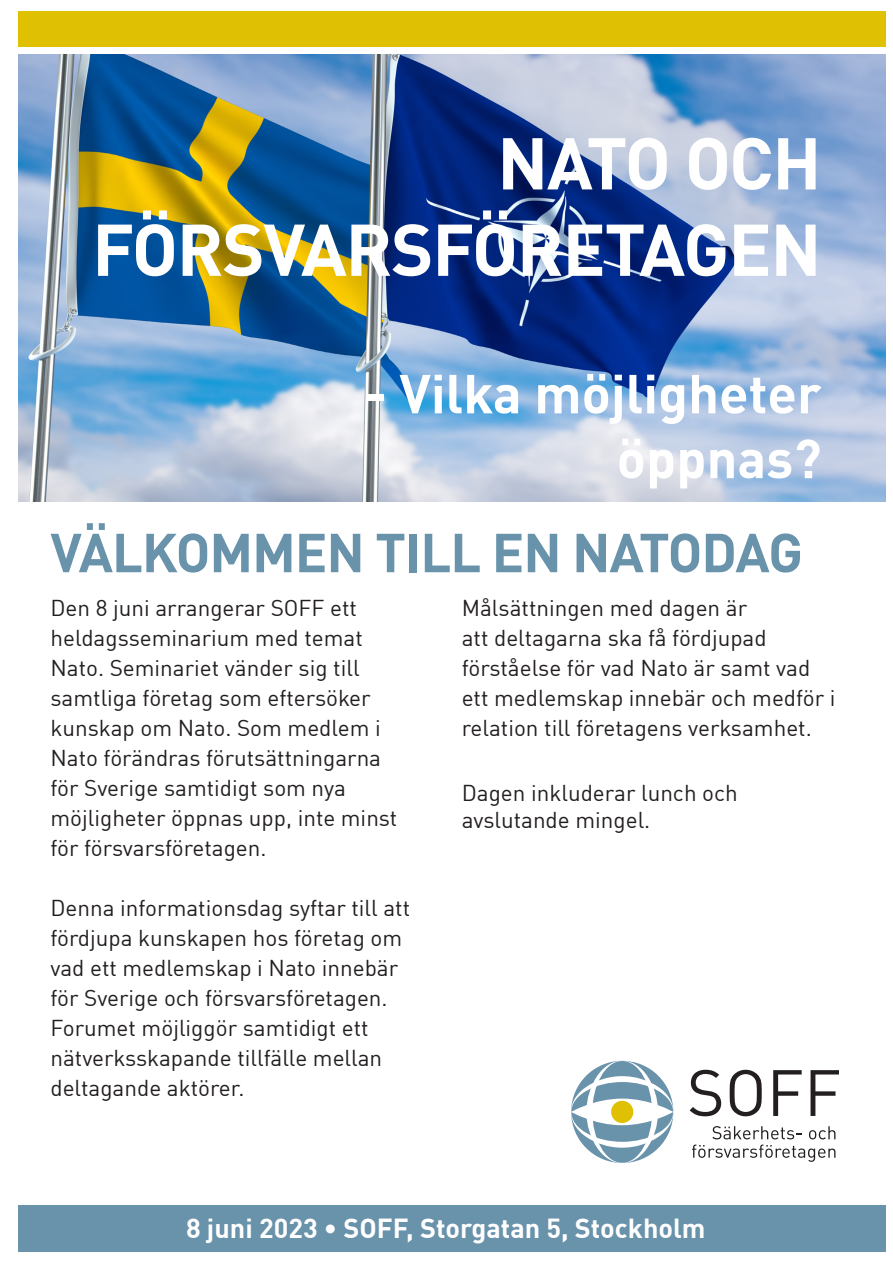
<style>
.page{position:relative;width:893px;height:1263px;background:#fff}
.page>*{position:absolute;margin:0;border:0;box-sizing:border-box;transform-origin:0 0}
.t1{font:700 72px "DIN Offc";letter-spacing:-.02em;color:#fff}
.t2{font:700 54px/64.8px "DIN Offc";color:#fff;text-align:right}
.t3{font:700 54px "DIN Offc";letter-spacing:-.02em;color:#6992ab}
.t4{font:700 27px "DIN Offc";color:#fff}
.t5{font:22.5px/30px "DIN Offc";color:#231f20}
</style>
<div class="page">
<div style="left:18px;top:1206px;width:867px;height:46px;background:#6992ab"></div>
<div style="left:18px;top:12px;width:867px;height:35px;background:#e0c003"></div>
<img style="left:18px;top:54px;width:867px;height:448px">
<svg style="left:571px;top:1061px;width:102px;height:102px"></svg>
<svg style="left:690px;top:1070px;width:31px;height:46px"></svg>
<svg style="left:730px;top:1070px;width:32px;height:46px"></svg>
<svg style="left:773px;top:1070px;width:29px;height:46px"></svg>
<svg style="left:810px;top:1070px;width:29px;height:46px"></svg>
<svg style="left:692px;top:1126px;width:143px;height:36px"></svg>
<p class="t1" style="left:497px;top:116px;width:326px">NATO OCH</p>
<p class="t1" style="left:92px;top:203px;width:731px">FÖRSVARSFÖRETAGEN</p>
<p class="t2" style="left:364px;top:359px;width:459px">- Vilka möjligheter öppnas?</p>
<p class="t3" style="left:50px;top:517px;width:754px">VÄLKOMMEN TILL EN NATODAG</p>
<p class="t5" style="left:50px;top:592px;width:348px">Den 8 juni arrangerar SOFF ett heldagsseminarium med temat<br>Nato. Seminariet vänder sig till samtliga företag som eftersöker kunskap om Nato. Som medlem i<br>Nato förändras förutsättningarna för Sverige samtidigt som nya möjligheter öppnas upp, inte minst för försvarsföretagen.</p>
<p class="t5" style="left:50px;top:892px;width:361px">Denna informationsdag syftar till att fördjupa kunskapen hos företag om vad ett medlemskap i Nato innebär för Sverige och försvarsföretagen.<br>Forumet möjliggör samtidigt ett nätverksskapande tillfälle mellan deltagande aktörer.</p>
<p class="t5" style="left:462px;top:592px;width:375px">Målsättningen med dagen är<br>att deltagarna ska få fördjupad förståelse för vad Nato är samt vad ett medlemskap innebär och medför i relation till företagens verksamhet.</p>
<p class="t5" style="left:462px;top:779px;width:278px;line-height:27px">Dagen inkluderar lunch och avslutande mingel.</p>
<p class="t4" style="left:186px;top:1210px;width:521px">8 juni 2023 • SOFF, Storgatan 5, Stockholm</p>
</div>
